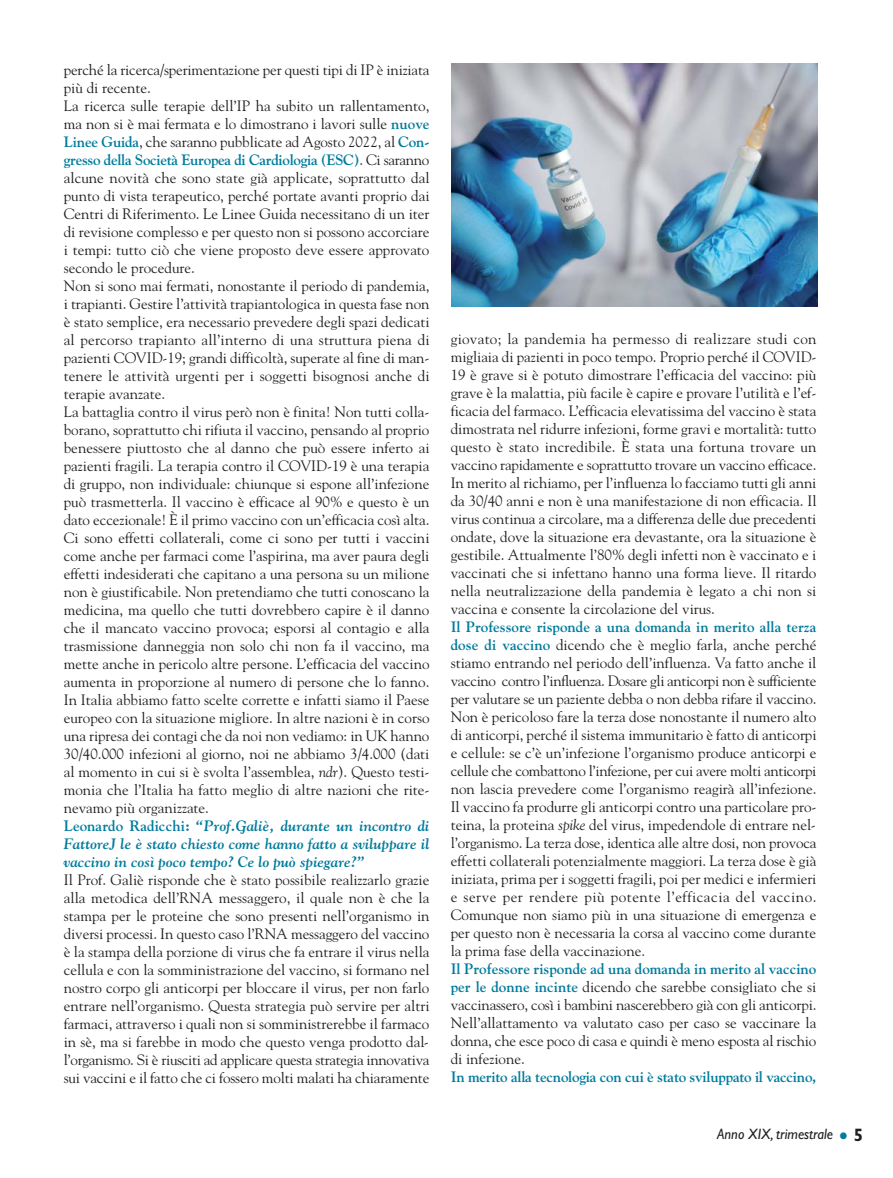
<style>
.page{position:relative;width:893px;height:1178px;background:#fff}
.page>*{position:absolute;margin:0;border:0;box-sizing:border-box;transform-origin:0 0}
.t1{font:15px/18px "Goudy";color:#231f20;text-align:justify}
.t2{font:700 15px "Goudy";letter-spacing:-.015em;color:#007c9d}
.t3{font:italic 15px "Gill Sans";color:#231f20;scale:.95 1}
.s1{font-weight:700;color:#007c9d}
.s2{font-style:italic}
.s3{font-weight:700;font-style:italic;color:#007c9d}
.s4{font-weight:700;font-style:normal;font-size:24px;color:#007c9d}
.s5{font-weight:700;font-style:normal;font-size:18px}
</style>
<div class="page">
<img style="left:452px;top:64px;width:366px;height:243px">
<p class="t1" style="left:64px;top:62px;width:367px;text-align:left">perché la ricerca/sperimentazione per questi tipi di IP è iniziata più di recente.<br>La ricerca sulle terapie dell’IP ha subito un rallentamento, ma non si è mai fermata e lo dimostrano i lavori sulle <span class="s1">nuove Linee Guida</span>, che saranno pubblicate ad Agosto 2022, al <span class="s1">Con&shy;gresso della Società Europea di Cardiologia (ESC)</span>. Ci saranno alcune novità che sono state già applicate, soprattutto dal punto di vista terapeutico, perché portate avanti proprio dai Centri di Riferimento. Le Linee Guida necessitano di un iter di revisione complesso e per questo non si possono accorciare i tempi: tutto ciò che viene proposto deve essere approvato secondo le procedure.<br>Non si sono mai fermati, nonostante il periodo di pandemia, i trapianti. Gestire l’attività trapiantologica in questa fase non è stato semplice, era necessario prevedere degli spazi dedicati al percorso trapianto all’interno di una struttura piena di pazienti COVID-19; grandi difficoltà, superate al fine di man&shy;tenere le attività urgenti per i soggetti bisognosi anche di terapie avanzate.<br>La battaglia contro il virus però non è finita! Non tutti colla&shy;borano, soprattutto chi rifiuta il vaccino, pensando al proprio benessere piuttosto che al danno che può essere inferto ai pazienti fragili. La terapia contro il COVID-19 è una terapia di gruppo, non individuale: chiunque si espone all’infezione può trasmetterla. Il vaccino è efficace al 90% e questo è un dato eccezionale! È il primo vaccino con un’efficacia così alta.<br>Ci sono effetti collaterali, come ci sono per tutti i vaccini come anche per farmaci come l’aspirina, ma aver paura degli effetti indesiderati che capitano a una persona su un milione non è giustificabile. Non pretendiamo che tutti conoscano la medicina, ma quello che tutti dovrebbero capire è il danno che il mancato vaccino provoca; esporsi al contagio e alla trasmissione danneggia non solo chi non fa il vaccino, ma mette anche in pericolo altre persone. L’efficacia del vaccino aumenta in proporzione al numero di persone che lo fanno.<br>In Italia abbiamo fatto scelte corrette e infatti siamo il Paese europeo con la situazione migliore. In altre nazioni è in corso una ripresa dei contagi che da noi non vediamo: in UK hanno 30/40.000 infezioni al giorno, noi ne abbiamo 3/4.000 (dati al momento in cui si è svolta l’assemblea, <span class="s2">ndr</span>). Questo testi&shy;monia che l’Italia ha fatto meglio di altre nazioni che rite&shy;nevamo più organizzate.<br><span class="s1">Leonardo Radicchi:</span> <span class="s3">“Prof.Galiè, durante un incontro di FattoreJ le è stato chiesto come hanno fatto a sviluppare il vaccino in così poco tempo? Ce lo può spiegare?”</span></p>
<p class="t1" style="left:64px;top:872px;width:367px">Il Prof. Galiè risponde che è stato possibile realizzarlo grazie alla metodica dell’RNA messaggero, il quale non è che la stampa per le proteine che sono presenti nell’organismo in diversi processi. In questo caso l’RNA messaggero del vaccino è la stampa della porzione di virus che fa entrare il virus nella cellula e con la somministrazione del vaccino, si formano nel nostro corpo gli anticorpi per bloccare il virus, per non farlo entrare nell’organismo. Questa strategia può servire per altri farmaci, attraverso i quali non si somministrerebbe il farmaco in sè, ma si farebbe in modo che questo venga prodotto dal&shy;l’organismo. Si è riusciti ad applicare questa strategia innovativa sui vaccini e il fatto che ci fossero molti malati ha chiaramente</p>
<p class="t1" style="left:451px;top:331px;width:367px">giovato; la pandemia ha permesso di realizzare studi con migliaia di pazienti in poco tempo. Proprio perché il COVID-19 è grave si è potuto dimostrare l’efficacia del vaccino: più grave è la malattia, più facile è capire e provare l’utilità e l’ef&shy;ficacia del farmaco. L’efficacia elevatissima del vaccino è stata dimostrata nel ridurre infezioni, forme gravi e mortalità: tutto questo è stato incredibile. È stata una fortuna trovare un vaccino rapidamente e soprattutto trovare un vaccino efficace.<br>In merito al richiamo, per l’influenza lo facciamo tutti gli anni da 30/40 anni e non è una manifestazione di non efficacia. Il virus continua a circolare, ma a differenza delle due precedenti ondate, dove la situazione era devastante, ora la situazione è gestibile. Attualmente l’80% degli infetti non è vaccinato e i vaccinati che si infettano hanno una forma lieve. Il ritardo nella neutralizzazione della pandemia è legato a chi non si vaccina e consente la circolazione del virus.</p>
<p class="t1" style="left:451px;top:619px;width:367px"><span class="s1">Il Professore risponde a una domanda in merito alla terza dose di vaccino</span> dicendo che è meglio farla, anche perché stiamo entrando nel periodo dell’influenza. Va fatto anche il vaccino contro l’influenza. Dosare gli anticorpi non è sufficiente per valutare se un paziente debba o non debba rifare il vaccino.<br>Non è pericoloso fare la terza dose nonostante il numero alto di anticorpi, perché il sistema immunitario è fatto di anticorpi e cellule: se c’è un’infezione l’organismo produce anticorpi e cellule che combattono l’infezione, per cui avere molti anticorpi non lascia prevedere come l’organismo reagirà all’infezione.<br>Il vaccino fa produrre gli anticorpi contro una particolare pro&shy;teina, la proteina <span class="s2">spike</span> del virus, impedendole di entrare nel&shy;l’organismo. La terza dose, identica alle altre dosi, non provoca effetti collaterali potenzialmente maggiori. La terza dose è già iniziata, prima per i soggetti fragili, poi per medici e infermieri e serve per rendere più potente l’efficacia del vaccino.<br>Comunque non siamo più in una situazione di emergenza e per questo non è necessaria la corsa al vaccino come durante la prima fase della vaccinazione.</p>
<p class="t1" style="left:451px;top:961px;width:367px"><span class="s1">Il Professore risponde ad una domanda in merito al vaccino per le donne incinte</span> dicendo che sarebbe consigliato che si vaccinassero, così i bambini nascerebbero già con gli anticorpi.<br>Nell’allattamento va valutato caso per caso se vaccinare la donna, che esce poco di casa e quindi è meno esposta al rischio di infezione.</p>
<p class="t2" style="left:451px;top:1071px;width:367px">In merito alla tecnologia con cui è stato sviluppato il vaccino,</p>
<p class="t3" style="left:717px;top:1129px;width:155px">Anno XIX, trimestrale <span class="s4">•</span> <span class="s5">5</span></p>
</div>
